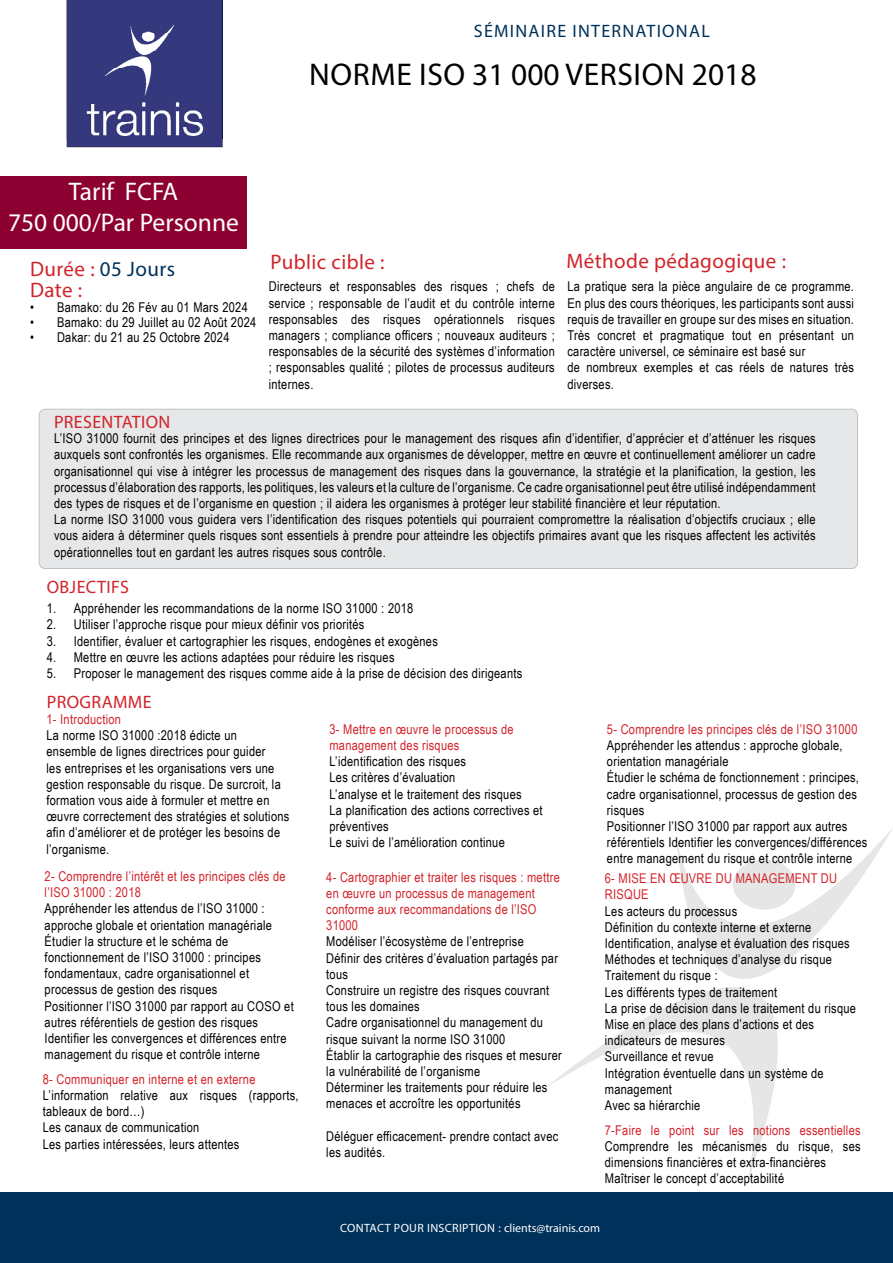
<style>
.page{position:relative;width:893px;height:1263px;background:#fff}
.page>*{position:absolute;margin:0;border:0;box-sizing:border-box;transform-origin:0 0}
.t1{font:31.5px "Myriad Pro";letter-spacing:.02em;color:#000}
.t2{font:25.5px/30.6px "Myriad Pro";color:#fff;text-align:center}
.t3{font:21px/20.9px "Myriad Pro";letter-spacing:.02em;color:#d2232a}
.t4{font:18px "Myriad Pro";letter-spacing:.02em;color:#d2232a}
.t5{font:18px "Myriad Pro";letter-spacing:.07em;color:#00315a}
.t6{font:13.5px/16.2px "Arial Narrow";letter-spacing:.02em;color:#000}
.t7{font:13.5px/16.2px "Arial Narrow";letter-spacing:.02em;color:#d2232a}
.t8{font:12px "Myriad Pro";letter-spacing:.015em;color:#fff}
.s1{color:#00315a}
</style>
<div class="page">
<svg style="left:676px;top:828px;width:217px;height:149px"></svg>
<svg style="left:547px;top:977px;width:231px;height:206px"></svg>
<div style="left:733px;top:859px;width:62px;height:51px;background:#e6e6e6;border-radius:50%"></div>
<div style="left:39px;top:409px;width:818px;height:159px;background:#e6e7e8;border-radius:6px"></div>
<div style="left:39px;top:409px;width:819px;height:160px;border:1px solid #c0c2c4;border-radius:6px"></div>
<div style="left:0;top:1192px;width:893px;height:71px;background:#00315a"></div>
<img style="left:66px;top:0;width:156px;height:147px">
<div style="left:0;top:176px;width:246px;height:73px;background:#8d0032"></div>
<h3 class="t5" style="left:474px;top:20px;width:237px">SÉMINAIRE INTERNATIONAL</h3>
<h1 class="t1" style="left:309px;top:55px;width:449px">NORME ISO 31 000 VERSION 2018</h1>
<h2 class="t2" style="left:8px;top:176px;width:232px">Tarif FCFA<br>750 000/Par Personne</h2>
<h3 class="t3" style="left:30px;top:259px;width:146px">Durée : <span class="s1">05 Jours<br></span>Date :</h3>
<p class="t6" style="left:30px;top:299px;width:219px">• Bamako: du 26 Fév au 01 Mars 2024</p>
<p class="t6" style="left:30px;top:314px;width:228px">• Bamako: du 29 Juillet au 02 Août 2024</p>
<p class="t6" style="left:30px;top:329px;width:201px">• Dakar: du 21 au 25 Octobre 2024</p>
<h3 class="t4" style="left:54px;top:411px;width:118px">PRESENTATION</h3>
<h3 class="t3" style="left:270px;top:251px;width:116px">Public cible :</h3>
<p class="t6" style="left:269px;top:278px;width:288px;text-align:justify">Directeurs et responsables des risques ; chefs de service ; responsable de l’audit et du contrôle interne responsables des risques opérationnels risques managers ; compliance officers ; nouveaux auditeurs ; responsables de la sécurité des systèmes d’information ; responsables qualité ; pilotes de processus auditeurs internes.</p>
<h3 class="t3" style="left:566px;top:250px;width:221px">Méthode pédagogique :</h3>
<p class="t6" style="left:567px;top:278px;width:288px">La pratique sera la pièce angulaire de ce programme.<br>En plus des cours théoriques, les participants sont aussi requis de travailler en groupe sur des mises en situation.<br>Très concret et pragmatique tout en présentant un caractère universel, ce séminaire est basé sur<br>de nombreux exemples et cas réels de natures très diverses.</p>
<p class="t6" style="left:54px;top:430px;width:763px">L’ISO 31000 fournit des principes et des lignes directrices pour le management des risques afin d’identifier, d’apprécier et d’atténuer les risques auxquels sont confrontés les organismes. Elle recommande aux organismes de développer, mettre en œuvre et continuellement améliorer un cadre organisationnel qui vise à intégrer les processus de management des risques dans la gouvernance, la stratégie et la planification, la gestion, les processus d’élaboration des rapports, les politiques, les valeurs et la culture de l’organisme. Ce cadre organisationnel peut être utilisé indépendamment des types de risques et de l’organisme en question ; il aidera les organismes à protéger leur stabilité financière et leur réputation.<br>La norme ISO 31000 vous guidera vers l’identification des risques potentiels qui pourraient compromettre la réalisation d’objectifs cruciaux ; elle vous aidera à déterminer quels risques sont essentiels à prendre pour atteindre les objectifs primaires avant que les risques affectent les activités opérationnelles tout en gardant les autres risques sous contrôle.</p>
<h3 class="t4" style="left:47px;top:576px;width:84px">OBJECTIFS</h3>
<p class="t6" style="left:47px;top:600px;width:368px">1. Appréhender les recommandations de la norme ISO 31000 : 2018</p>
<p class="t6" style="left:47px;top:616px;width:319px">2. Utiliser l’approche risque pour mieux définir vos priorités</p>
<p class="t6" style="left:47px;top:632px;width:393px">3. Identifier, évaluer et cartographier les risques, endogènes et exogènes</p>
<p class="t6" style="left:47px;top:648px;width:349px">4. Mettre en œuvre les actions adaptées pour réduire les risques</p>
<p class="t6" style="left:47px;top:665px;width:477px">5. Proposer le management des risques comme aide à la prise de décision des dirigeants</p>
<p class="t7" style="left:47px;top:711px;width:76px">1- Introduction</p>
<p class="t6" style="left:47px;top:727px;width:244px">La norme ISO 31000 :2018 édicte un ensemble de lignes directrices pour guider<br>les entreprises et les organisations vers une gestion responsable du risque. De surcroit, la formation vous aide à formuler et mettre en œuvre correctement des stratégies et solutions afin d’améliorer et de protéger les besoins de l’organisme.</p>
<p class="t7" style="left:326px;top:868px;width:235px">4- Cartographier et traiter les risques : mettre en œuvre un processus de management conforme aux recommandations de l’ISO<br>31000</p>
<p class="t6" style="left:326px;top:933px;width:237px">Modéliser l’écosystème de l’entreprise<br>Définir des critères d’évaluation partagés par tous<br>Construire un registre des risques couvrant tous les domaines<br>Cadre organisationnel du management du risque suivant la norme ISO 31000<br>Établir la cartographie des risques et mesurer la vulnérabilité de l’organisme<br>Déterminer les traitements pour réduire les menaces et accroître les opportunités</p>
<p class="t6" style="left:326px;top:1127px;width:234px">Déléguer efficacement- prendre contact avec les audités.</p>
<h3 class="t4" style="left:47px;top:691px;width:106px">PROGRAMME</h3>
<p class="t7" style="left:329px;top:720px;width:186px">3- Mettre en œuvre le processus de management des risques</p>
<p class="t6" style="left:329px;top:753px;width:215px">L’identification des risques<br>Les critères d’évaluation<br>L’analyse et le traitement des risques<br>La planification des actions correctives et préventives<br>Le suivi de l’amélioration continue</p>
<p class="t7" style="left:45px;top:868px;width:242px">2- Comprendre l’intérêt et les principes clés de l’ISO 31000 : 2018</p>
<p class="t6" style="left:45px;top:900px;width:251px">Appréhender les attendus de l’ISO 31000 : approche globale et orientation managériale Étudier la structure et le schéma de fonctionnement de l’ISO 31000 : principes fondamentaux, cadre organisationnel et processus de gestion des risques<br>Positionner l’ISO 31000 par rapport au COSO et autres référentiels de gestion des risques Identifier les convergences et différences entre management du risque et contrôle interne</p>
<p class="t7" style="left:43px;top:1070px;width:214px">8- Communiquer en interne et en externe</p>
<p class="t6" style="left:43px;top:1087px;width:257px">L’information relative aux risques (rapports, tableaux de bord…)<br>Les canaux de communication<br>Les parties intéressées, leurs attentes</p>
<p class="t7" style="left:607px;top:720px;width:252px">5- Comprendre les principes clés de l’ISO 31000</p>
<p class="t6" style="left:607px;top:736px;width:262px">Appréhender les attendus : approche globale, orientation managériale<br>Étudier le schéma de fonctionnement : principes, cadre organisationnel, processus de gestion des risques<br>Positionner l’ISO 31000 par rapport aux autres référentiels Identifier les convergences/différences entre management du risque et contrôle interne</p>
<p class="t7" style="left:605px;top:870px;width:234px">6- MISE EN ŒUVRE DU MANAGEMENT DU<br>RISQUE</p>
<p class="t6" style="left:605px;top:902px;width:253px">Les acteurs du processus<br>Définition du contexte interne et externe<br>Identification, analyse et évaluation des risques<br>Méthodes et techniques d’analyse du risque<br>Traitement du risque :<br>Les différents types de traitement<br>La prise de décision dans le traitement du risque<br>Mise en place des plans d’actions et des indicateurs de mesures<br>Surveillance et revue<br>Intégration éventuelle dans un système de management<br>Avec sa hiérarchie</p>
<p class="t7" style="left:605px;top:1121px;width:257px">7-Faire le point sur les notions essentielles</p>
<p class="t6" style="left:605px;top:1137px;width:257px">Comprendre les mécanismes du risque, ses dimensions financières et extra-financières<br>Maîtriser le concept d’acceptabilité</p>
<p class="t8" style="left:340px;top:1220px;width:262px">CONTACT POUR INSCRIPTION : clients@trainis.com</p>
</div>
